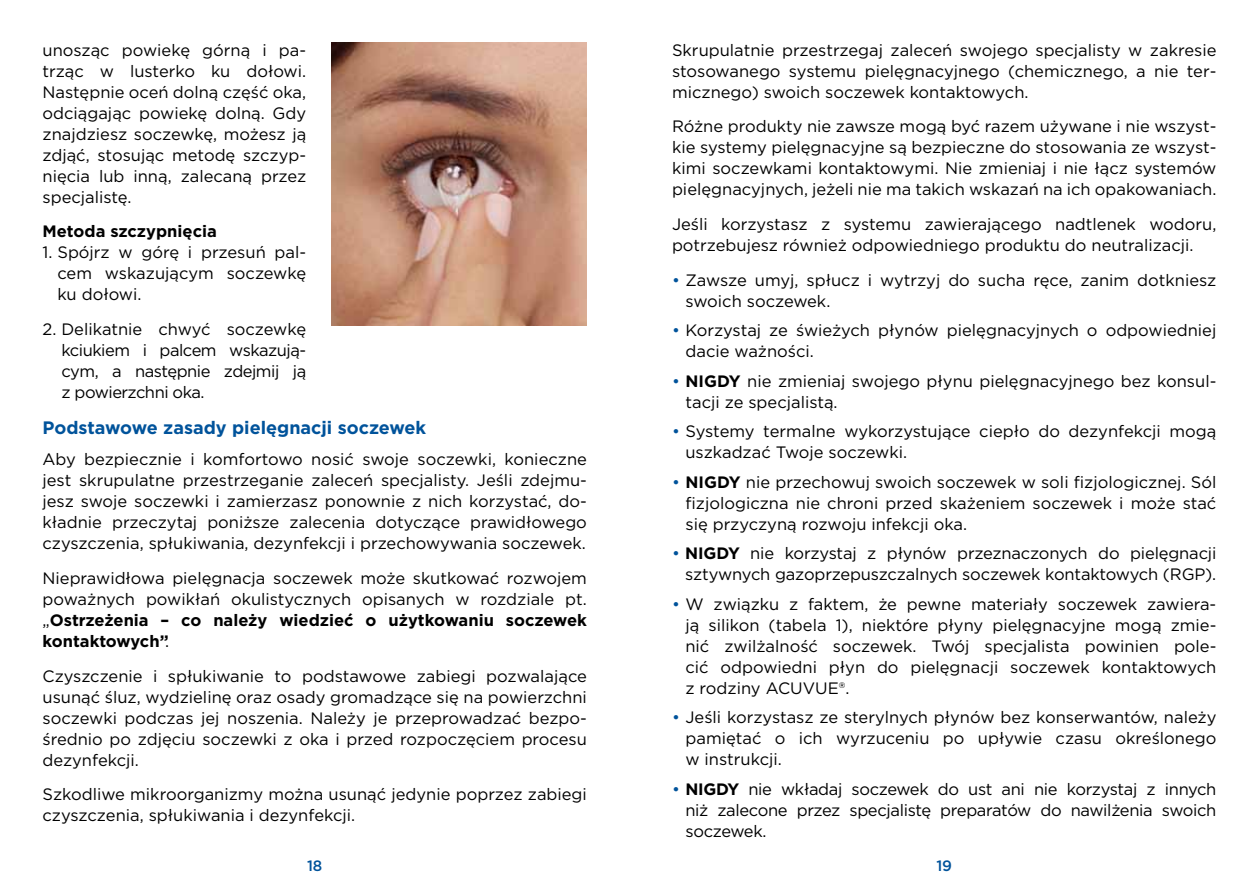
<style>
.page{position:relative;width:1259px;height:893px;background:#fff}
.page>*{position:absolute;margin:0;border:0;box-sizing:border-box;transform-origin:0 0}
.t1{font:700 18px "Gotham";color:#00539b}
.t2{font:16.5px/21px "Gotham";color:#000;text-align:justify}
.t3{font:700 16.5px "Gotham";color:#000}
.t4{font:500 15px "Gotham";color:#00539b}
.s1{font-weight:700}
.s2{color:#00539b}
</style>
<div class="page">
<img style="left:332px;top:43px;width:255px;height:283px">
<p class="t2" style="left:43px;top:39px;width:265px">unosząc powiekę górną i pa&shy;trząc w lusterko ku dołowi.<br>Następnie oceń dolną część oka, odciągając powiekę dolną. Gdy znajdziesz soczewkę, możesz ją zdjąć, stosując metodę szczyp&shy;nięcia lub inną, zalecaną przez specjalistę.</p>
<p class="t3" style="left:43px;top:221px;width:176px">Metoda szczypnięcia</p>
<p class="t2" style="left:57px;top:242px;width:250px;text-indent:-15px">1. Spójrz w górę i przesuń pal&shy;cem wskazującym soczewkę ku dołowi.</p>
<p class="t2" style="left:61px;top:318px;width:246px;text-indent:-19px">2. Delikatnie chwyć soczewkę kciukiem i palcem wskazują&shy;cym, a następnie zdejmij ją z powierzchni oka.</p>
<p class="t1" style="left:43px;top:416px;width:385px">Podstawowe zasady pielęgnacji soczewek</p>
<p class="t2" style="left:43px;top:449px;width:546px">Aby bezpiecznie i komfortowo nosić swoje soczewki, konieczne jest skrupulatne przestrzeganie zaleceń specjalisty. Jeśli zdejmu&shy;jesz swoje soczewki i zamierzasz ponownie z nich korzystać, do&shy;kładnie przeczytaj poniższe zalecenia dotyczące prawidłowego czyszczenia, spłukiwania, dezynfekcji i przechowywania soczewek.</p>
<p class="t2" style="left:43px;top:567px;width:546px">Nieprawidłowa pielęgnacja soczewek może skutkować rozwojem poważnych powikłań okulistycznych opisanych w rozdziale pt. „<span class="s1">Ostrzeżenia – co należy wiedzieć o użytkowaniu soczewek kontaktowych”</span>.</p>
<p class="t2" style="left:43px;top:665px;width:546px">Czyszczenie i spłukiwanie to podstawowe zabiegi pozwalające usunąć śluz, wydzielinę oraz osady gromadzące się na powierzchni soczewki podczas jej noszenia. Należy je przeprowadzać bezpo&shy;średnio po zdjęciu soczewki z oka i przed rozpoczęciem procesu dezynfekcji.</p>
<p class="t2" style="left:43px;top:783px;width:546px">Szkodliwe mikroorganizmy można usunąć jedynie poprzez zabiegi czyszczenia, spłukiwania i dezynfekcji.</p>
<p class="t2" style="left:672px;top:39px;width:546px">Skrupulatnie przestrzegaj zaleceń swojego specjalisty w zakresie stosowanego systemu pielęgnacyjnego (chemicznego, a nie ter&shy;micznego) swoich soczewek kontaktowych.</p>
<p class="t2" style="left:672px;top:116px;width:546px">Różne produkty nie zawsze mogą być razem używane i nie wszyst&shy;kie systemy pielęgnacyjne są bezpieczne do stosowania ze wszyst&shy;kimi soczewkami kontaktowymi. Nie zmieniaj i nie łącz systemów pielęgnacyjnych, jeżeli nie ma takich wskazań na ich opakowaniach.</p>
<p class="t2" style="left:672px;top:213px;width:546px">Jeśli korzystasz z systemu zawierającego nadtlenek wodoru, potrzebujesz również odpowiedniego produktu do neutralizacji.</p>
<p class="t2" style="left:685px;top:269px;width:532px;text-indent:-13px"><span class="s2">•</span> Zawsze umyj, spłucz i wytrzyj do sucha ręce, zanim dotkniesz swoich soczewek.</p>
<p class="t2" style="left:685px;top:319px;width:532px;text-indent:-13px"><span class="s2">•</span> Korzystaj ze świeżych płynów pielęgnacyjnych o odpowiedniej dacie ważności.</p>
<p class="t2" style="left:685px;top:370px;width:532px;text-indent:-13px"><span class="s2">•</span> <span class="s1">NIGDY</span> nie zmieniaj swojego płynu pielęgnacyjnego bez konsul&shy;tacji ze specjalistą.</p>
<p class="t2" style="left:685px;top:420px;width:532px;text-indent:-13px"><span class="s2">•</span> Systemy termalne wykorzystujące ciepło do dezynfekcji mogą uszkadzać Twoje soczewki.</p>
<p class="t2" style="left:685px;top:471px;width:532px;text-indent:-13px"><span class="s2">•</span> <span class="s1">NIGDY</span> nie przechowuj swoich soczewek w soli fizjologicznej. Sól fizjologiczna nie chroni przed skażeniem soczewek i może stać się przyczyną rozwoju infekcji oka.</p>
<p class="t2" style="left:672px;top:542px;width:546px;text-align:right"><span class="s2">•</span> <span class="s1">NIGDY</span> nie korzystaj z płynów przeznaczonych do pielęgnacji sztywnych gazoprzepuszczalnych soczewek kontaktowych (RGP).</p>
<p class="t2" style="left:685px;top:593px;width:532px;text-indent:-13px"><span class="s2">•</span> W związku z faktem, że pewne materiały soczewek zawiera&shy;ją silikon (tabela 1), niektóre płyny pielęgnacyjne mogą zmie&shy;nić zwilżalność soczewek. Twój specjalista powinien pole&shy;cić odpowiedni płyn do pielęgnacji soczewek kontaktowych z rodziny ACUVUE®.</p>
<p class="t2" style="left:685px;top:706px;width:532px;text-indent:-13px"><span class="s2">•</span> Jeśli korzystasz ze sterylnych płynów bez konserwantów, należy pamiętać o ich wyrzuceniu po upływie czasu określonego w instrukcji.</p>
<p class="t2" style="left:685px;top:778px;width:532px;text-indent:-13px"><span class="s2">•</span> <span class="s1">NIGDY</span> nie wkładaj soczewek do ust ani nie korzystaj z innych niż zalecone przez specjalistę preparatów do nawilżenia swoich soczewek.</p>
<p class="t4" style="left:307px;top:856px;width:17px">18</p>
<p class="t4" style="left:936px;top:856px;width:17px">19</p>
</div>
